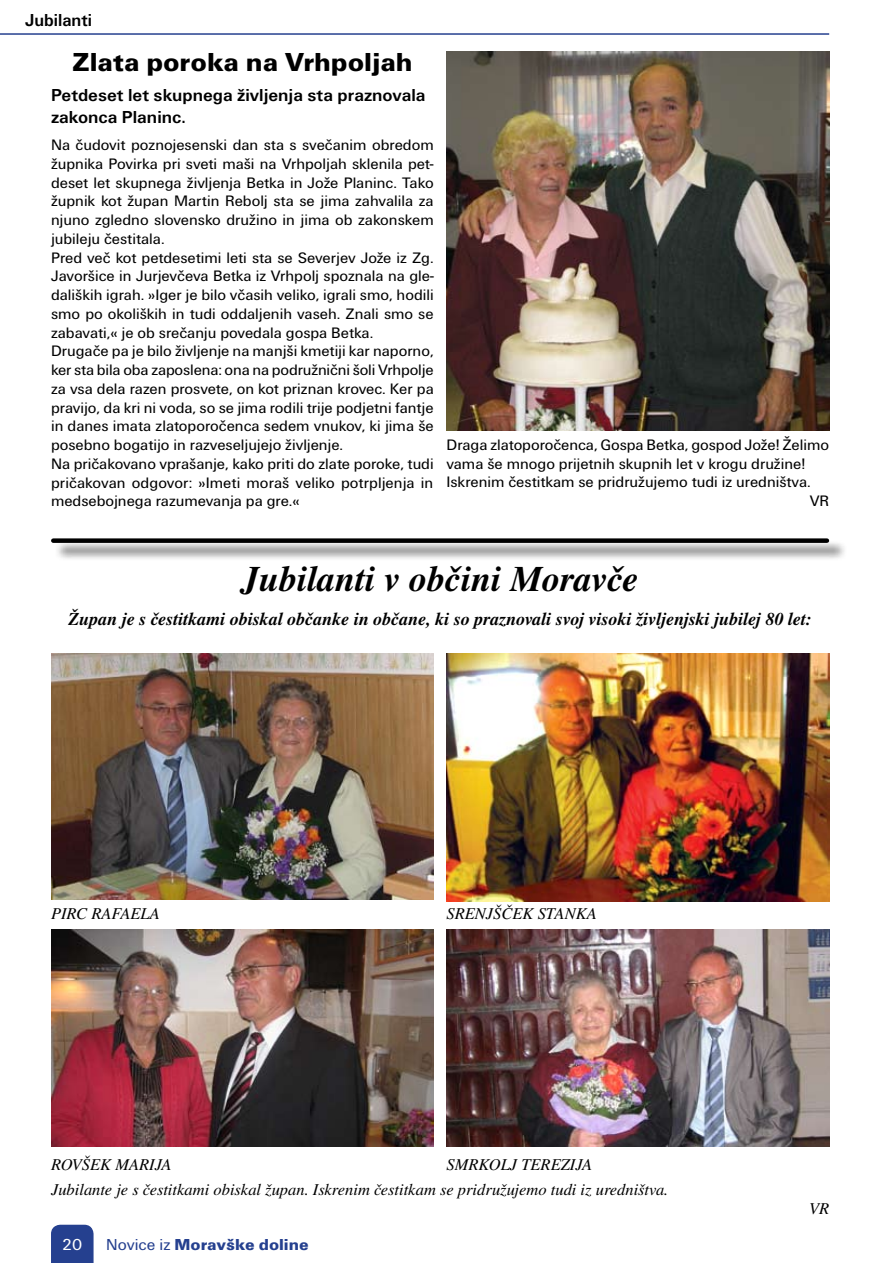
<style>
.page{position:relative;width:893px;height:1263px;background:#fff}
.page>*{position:absolute;margin:0;border:0;box-sizing:border-box;transform-origin:0 0}
.t1{font:italic 500 36px "Nimbus Rom No 9 LEE";color:#000}
.t2{font:27px "Unitus TEE Blac";color:#000}
.t3{font:italic 500 18px "Nimbus Rom No 9 LEE";color:#000}
.t4{font:700 18px/21.6px "Unitus TEE";color:#000}
.t5{font:700 18px "Unitus TEE";color:#000;scale:.95 1}
.t6{font:italic 16.5px/25.2px "Nimbus Rom No 9 LEE";color:#000}
.t7{font:16.5px "Unitus TEE Blac";color:#25408f}
.t8{font:16.5px "Unitus TEE";color:#fff}
.t9{font:15.75px/18.8px "Unitus TEE";color:#000}
.s1{font-family:"Unitus TEE"}
</style>
<div class="page">
<div style="left:53px;top:541px;width:794px;height:21px;background:#000;opacity:.75"></div>
<div style="left:53px;top:538px;width:774px;height:5px;background:#000"></div>
<img style="left:446px;top:51px;width:383px;height:379px">
<img style="left:51px;top:653px;width:383px;height:246px">
<img style="left:446px;top:930px;width:383px;height:217px">
<img style="left:51px;top:930px;width:383px;height:217px">
<img style="left:446px;top:653px;width:383px;height:248px">
<div style="left:51px;top:1225px;width:43px;height:38px;background:#25408f"></div>
<hr style="left:0;top:33px;width:829px;height:2px;background:#25408f">
<p class="t5" style="left:26px;top:10px;width:72px">Jubilanti</p>
<h2 class="t2" style="left:72px;top:47px;width:342px">Zlata poroka na Vrhpoljah</h2>
<p class="t4" style="left:51px;top:85px;width:376px">Petdeset let skupnega življenja sta praznovala zakonca Planinc.</p>
<p class="t9" style="left:51px;top:136px;width:384px">Na čudovit poznojesenski dan sta s svečanim obredom župnika Povirka pri sveti maši na Vrhpoljah sklenila pet&shy;deset let skupnega življenja Betka in Jože Planinc. Tako župnik kot župan Martin Rebolj sta se jima zahvalila za njuno zgledno slovensko družino in jima ob zakonskem jubileju čestitala.<br>Pred več kot petdesetimi leti sta se Severjev Jože iz Zg.<br>Javoršice in Jurjevčeva Betka iz Vrhpolj spoznala na gle&shy;daliških igrah. »Iger je bilo včasih veliko, igrali smo, hodili smo po okoliških in tudi oddaljenih vaseh. Znali smo se zabavati,« je ob srečanju povedala gospa Betka.<br>Drugače pa je bilo življenje na manjši kmetiji kar naporno, ker sta bila oba zaposlena: ona na podružnični šoli Vrhpolje za vsa dela razen prosvete, on kot priznan krovec. Ker pa pravijo, da kri ni voda, so se jima rodili trije podjetni fantje in danes imata zlatoporočenca sedem vnukov, ki jima še posebno bogatijo in razveseljujejo življenje.<br>Na pričakovano vprašanje, kako priti do zlate poroke, tudi pričakovan odgovor: »Imeti moraš veliko potrpljenja in medsebojnega razumevanja pa gre.«</p>
<p class="t9" style="left:446px;top:435px;width:384px">Draga zlatoporočenca, Gospa Betka, gospod Jože! Želimo</p>
<p class="t9" style="left:446px;top:454px;width:360px">vama še mnogo prijetnih skupnih let v krogu družine!</p>
<p class="t9" style="left:446px;top:473px;width:366px">Iskrenim čestitkam se pridružujemo tudi iz uredništva.</p>
<p class="t9" style="left:810px;top:492px;width:21px">VR</p>
<h1 class="t1" style="left:241px;top:556px;width:399px">Jubilanti v občini Moravče</h1>
<p class="t3" style="left:68px;top:608px;width:745px">Župan je s čestitkami obiskal občanke in občane, ki so praznovali svoj visoki življenjski jubilej 80 let:</p>
<p class="t6" style="left:51px;top:901px;width:110px">PIRC RAFAELA</p>
<p class="t6" style="left:446px;top:901px;width:152px">SRENJŠČEK STANKA</p>
<p class="t6" style="left:51px;top:1152px;width:122px">ROVŠEK MARIJA</p>
<p class="t6" style="left:51px;top:1152px;width:619px;text-indent:395px">SMRKOLJ TEREZIJA<br>Jubilante je s čestitkami obiskal župan. Iskrenim čestitkam se pridružujemo tudi iz uredništva.</p>
<p class="t8" style="left:62px;top:1235px;width:22px">20</p>
<p class="t7" style="left:106px;top:1235px;width:204px"><span class="s1">Novice iz</span> Moravške doline</p>
<p class="t6" style="left:809px;top:1196px;width:22px">VR</p>
</div>
